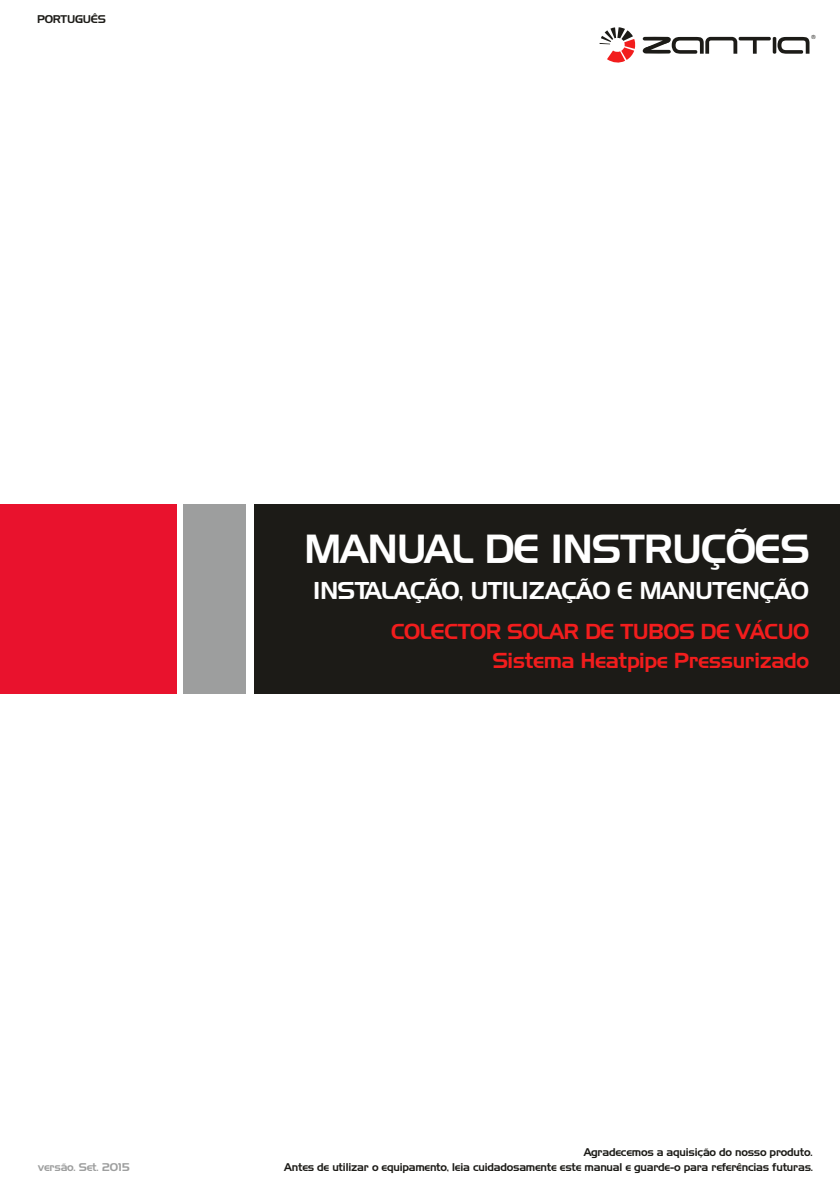
<style>
.page{position:relative;width:840px;height:1191px;background:#fff}
.page>*{position:absolute;margin:0;border:0;box-sizing:border-box;transform-origin:0 0}
.t1{font:41px "Jobber";color:#fff}
.t2{font:24.6px "Jobber";color:#fff}
.t3{font:21.8px/28.4px "Jobber";color:#f21d1d;text-align:right}
.t4{font:11.4px/15px "Jobber";color:#1c1b17;text-align:right}
.t5{font:11.4px "Jobber";color:#9d9e9e}
.t6{font:5.6px "Century Gothic";color:#1c1b17}
.s1{font-family:"Cremona"}
</style>
<div class="page">
<div style="left:254px;top:504px;width:585px;height:189px;background:#1c1b17"></div>
<div style="left:0;top:504px;width:176px;height:189px;background:#e9122d"></div>
<div style="left:183px;top:504px;width:62px;height:189px;background:#9d9e9e"></div>
<svg style="left:599px;top:27px;width:36px;height:36px"></svg>
<svg style="left:642px;top:37px;width:167px;height:17px"></svg>
<p class="t4" style="left:37px;top:11px;width:70px">PORTUGUÊS</p>
<p class="t6" style="left:810px;top:35px;width:6px">®</p>
<h1 class="t1" style="left:304px;top:526px;width:506px">MANUAL DE INSTRUÇÕES</h1>
<h2 class="t2" style="left:313px;top:576px;width:496px">INSTALAÇÃO, UTILIZAÇÃO E MANUTENÇÃO</h2>
<h3 class="t3" style="left:391px;top:618px;width:419px">COLECTOR SOLAR DE TUBOS DE VÁCUO<br>Sistema Heatpipe Pressurizado</h3>
<p class="t5" style="left:38px;top:1160px;width:93px">versão. Set. 20<span class="s1">1</span>5</p>
<p class="t4" style="left:284px;top:1144px;width:530px">Agradecemos a aquisição do nosso produto.<br>Antes de utilizar o equipamento, leia cuidadosamente este manual e guarde-o para referências futuras.</p>
</div>
